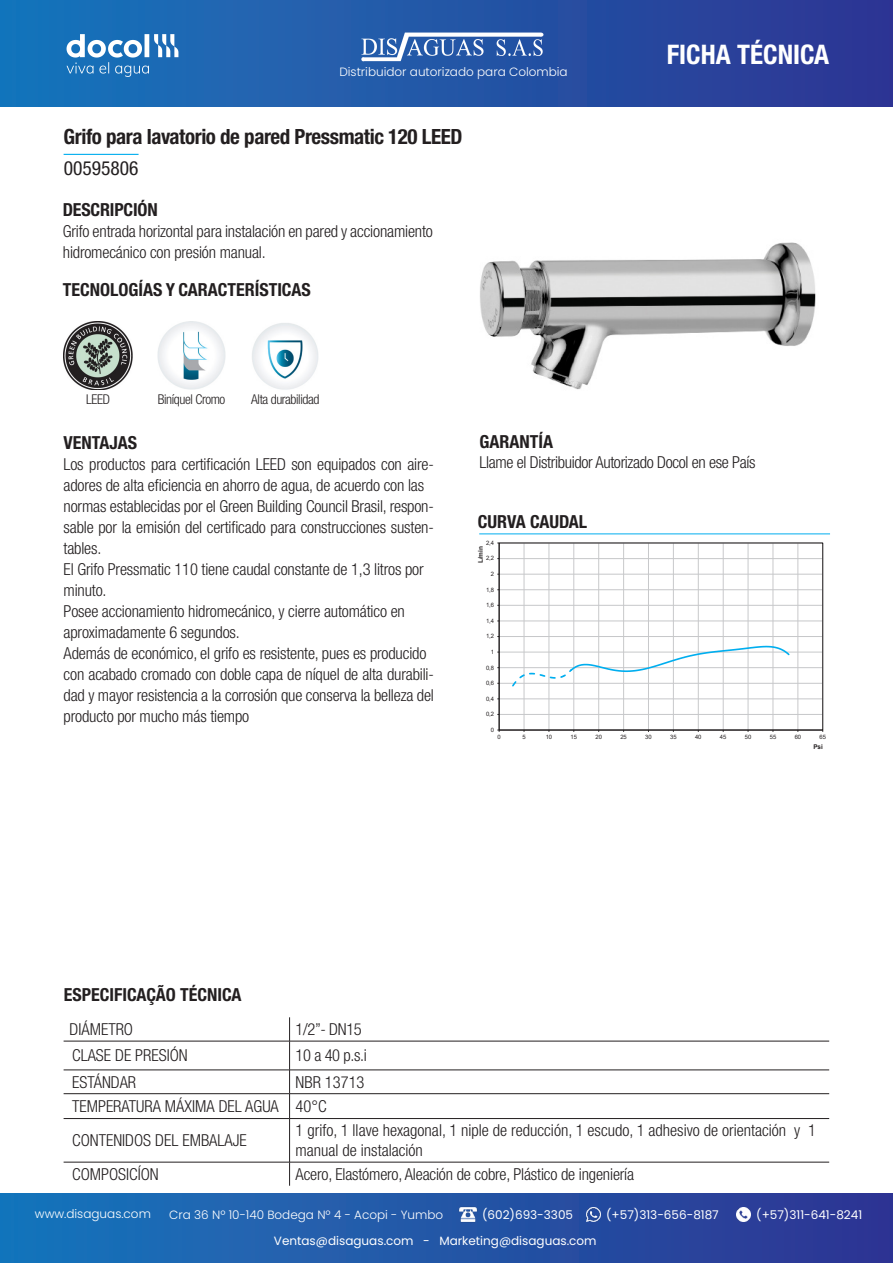
<style>
.page{position:relative;width:893px;height:1263px;background:#fff}
.page>*{position:absolute;margin:0;border:0;box-sizing:border-box;transform-origin:0 0}
.t1{font:700 condensed 27px "Helvetica Neue LT Std";color:#fff}
.t2{font:700 condensed 21px "Helvetica Neue LT Std";letter-spacing:-.02em;color:#231f20}
.t3{font:condensed 19.5px "Helvetica Neue LT Std";color:#231f20}
.t4{font:700 condensed 18px "Helvetica Neue LT Std";color:#231f20}
.t5{font:300 condensed 16.5px/21px "Helvetica Neue LT Std";letter-spacing:-.01em;color:#231f20}
.t6{font:300 condensed 13.5px "Helvetica Neue LT Std";letter-spacing:-.03em;color:#231f20}
.t7{font:300 12px "Poppins";color:#fff}
.t8{font:12px "Poppins";color:#fff}
.t9{font:12px "Poppins";color:#fff}
.t10{font:700 6.45px "Arial";color:#231f20}
.t11{font:700 6.3px "Arial";color:#231f20}
.t12{font:6px "Arial";color:#231f20}
</style>
<div class="page">
<hr style="left:64px;top:154px;width:75px;height:1px;background:#00aeef">
<hr style="left:479px;top:533px;width:351px;height:1px;background:#00aeef">
<hr style="left:499px;top:714px;width:324px;height:1px;background:#c7c8ca">
<hr style="left:499px;top:699px;width:324px;height:1px;background:#c7c8ca">
<hr style="left:499px;top:683px;width:324px;height:1px;background:#c7c8ca">
<hr style="left:499px;top:667px;width:324px;height:1px;background:#c7c8ca">
<hr style="left:499px;top:652px;width:324px;height:1px;background:#c7c8ca">
<hr style="left:499px;top:636px;width:324px;height:1px;background:#c7c8ca">
<hr style="left:499px;top:621px;width:324px;height:1px;background:#c7c8ca">
<hr style="left:499px;top:605px;width:324px;height:1px;background:#c7c8ca">
<hr style="left:499px;top:589px;width:324px;height:1px;background:#c7c8ca">
<hr style="left:499px;top:574px;width:324px;height:1px;background:#c7c8ca">
<hr style="left:499px;top:558px;width:324px;height:1px;background:#c7c8ca">
<hr style="left:524px;top:543px;width:1px;height:187px;background:#c7c8ca">
<hr style="left:549px;top:543px;width:1px;height:187px;background:#c7c8ca">
<hr style="left:573px;top:543px;width:1px;height:187px;background:#c7c8ca">
<hr style="left:598px;top:543px;width:1px;height:187px;background:#c7c8ca">
<hr style="left:623px;top:543px;width:1px;height:187px;background:#c7c8ca">
<hr style="left:648px;top:543px;width:1px;height:187px;background:#c7c8ca">
<hr style="left:673px;top:543px;width:1px;height:187px;background:#c7c8ca">
<hr style="left:698px;top:543px;width:1px;height:187px;background:#c7c8ca">
<hr style="left:723px;top:543px;width:1px;height:187px;background:#c7c8ca">
<hr style="left:748px;top:543px;width:1px;height:187px;background:#c7c8ca">
<hr style="left:773px;top:543px;width:1px;height:187px;background:#c7c8ca">
<hr style="left:798px;top:543px;width:1px;height:187px;background:#c7c8ca">
<hr style="left:499px;top:543px;width:1px;height:187px;background:#231f20">
<hr style="left:499px;top:730px;width:324px;height:1px;background:#231f20">
<svg style="left:511px;top:645px;width:280px;height:43px"></svg>
<img style="left:480px;top:242px;width:336px;height:148px">
<img style="left:157px;top:322px;width:69px;height:68px">
<img style="left:252px;top:323px;width:66px;height:67px">
<img style="left:64px;top:322px;width:68px;height:68px">
<hr style="left:64px;top:1041px;width:226px;height:1px;background:#231f20">
<hr style="left:290px;top:1041px;width:539px;height:1px;background:#231f20">
<hr style="left:64px;top:1070px;width:226px;height:1px;background:#231f20">
<hr style="left:290px;top:1070px;width:539px;height:1px;background:#231f20">
<hr style="left:64px;top:1093px;width:226px;height:1px;background:#231f20">
<hr style="left:290px;top:1093px;width:539px;height:1px;background:#231f20">
<svg style="left:289px;top:1017px;width:1px;height:101px"></svg>
<hr style="left:64px;top:1118px;width:226px;height:1px;background:#231f20">
<hr style="left:290px;top:1118px;width:539px;height:1px;background:#231f20">
<hr style="left:289px;top:1119px;width:1px;height:43px;background:#231f20">
<hr style="left:64px;top:1162px;width:226px;height:1px;background:#231f20">
<hr style="left:290px;top:1162px;width:539px;height:1px;background:#231f20">
<svg style="left:289px;top:1162px;width:1px;height:24px"></svg>
<div style="left:0;top:1px;width:893px;height:106px;background:linear-gradient(to right,#1776bc,#2e3592)"></div>
<img style="left:48px;top:16px;width:148px;height:79px">
<img style="left:352px;top:22px;width:200px;height:50px">
<div style="left:0;top:1194px;width:893px;height:69px;background:linear-gradient(to right,#1876bc,#2e3492)"></div>
<img style="left:736px;top:1207px;width:15px;height:14px">
<img style="left:586px;top:1207px;width:15px;height:14px">
<img style="left:458px;top:1204px;width:20px;height:20px">
<p class="t7" style="left:339px;top:65px;width:230px">Distribuidor autorizado para Colombia</p>
<p class="t2" style="left:64px;top:124px;width:400px">Grifo para lavatorio de pared Pressmatic 120 LEED</p>
<p class="t3" style="left:64px;top:156px;width:76px">00595806</p>
<p class="t4" style="left:63px;top:199px;width:96px">DESCRIPCIÓN</p>
<p class="t5" style="left:63px;top:221px;width:372px">Grifo entrada horizontal para instalación en pared y accionamiento hidromecánico con presión manual.</p>
<p class="t4" style="left:63px;top:278px;width:249px">TECNOLOGÍAS Y CARACTERÍSTICAS</p>
<p class="t6" style="left:86px;top:391px;width:25px">LEED</p>
<p class="t6" style="left:158px;top:391px;width:69px">Biníquel Cromo</p>
<p class="t6" style="left:251px;top:392px;width:70px">Alta durabilidad</p>
<h1 class="t1" style="left:667px;top:38px;width:164px">FICHA TÉCNICA</h1>
<p class="t4" style="left:64px;top:432px;width:75px">VENTAJAS</p>
<p class="t5" style="left:64px;top:454px;width:372px">Los productos para certificación LEED son equipados con aire&shy;adores de alta eficiencia en ahorro de agua, de acuerdo con las normas establecidas por el Green Building Council Brasil, respon&shy;sable por la emisión del certificado para construcciones susten&shy;tables.<br>El Grifo Pressmatic 110 tiene caudal constante de 1,3 litros por minuto.<br>Posee accionamiento hidromecánico, y cierre automático en aproximadamente 6 segundos.<br>Además de económico, el grifo es resistente, pues es producido con acabado cromado con doble capa de níquel de alta durabili&shy;dad y mayor resistencia a la corrosión que conserva la belleza del producto por mucho más tiempo</p>
<p class="t4" style="left:479px;top:431px;width:75px">GARANTÍA</p>
<p class="t5" style="left:479px;top:452px;width:278px">Llame el Distribuidor Autorizado Docol en ese País</p>
<p class="t4" style="left:478px;top:510px;width:111px">CURVA CAUDAL</p>
<p class="t12" style="left:486px;top:539px;width:10px">2,4</p>
<p class="t11" style="left:476px;top:563px;width:19px;rotate:-90deg">L/min</p>
<p class="t12" style="left:486px;top:554px;width:10px">2,2</p>
<p class="t12" style="left:491px;top:570px;width:5px">2</p>
<p class="t12" style="left:486px;top:585px;width:10px">1,8</p>
<p class="t12" style="left:486px;top:601px;width:10px">1,6</p>
<p class="t12" style="left:486px;top:617px;width:10px">1,4</p>
<p class="t12" style="left:486px;top:632px;width:10px">1,2</p>
<p class="t12" style="left:491px;top:648px;width:5px">1</p>
<p class="t12" style="left:486px;top:663px;width:10px">0,8</p>
<p class="t12" style="left:486px;top:679px;width:10px">0,6</p>
<p class="t12" style="left:486px;top:694px;width:10px">0,4</p>
<p class="t12" style="left:486px;top:710px;width:10px">0,2</p>
<p class="t12" style="left:491px;top:726px;width:5px">0</p>
<p class="t12" style="left:497px;top:733px;width:5px">0</p>
<p class="t12" style="left:522px;top:733px;width:5px">5</p>
<p class="t12" style="left:546px;top:733px;width:8px">10</p>
<p class="t12" style="left:571px;top:733px;width:8px">15</p>
<p class="t12" style="left:595px;top:733px;width:8px">20</p>
<p class="t12" style="left:620px;top:733px;width:8px">25</p>
<p class="t12" style="left:645px;top:733px;width:8px">30</p>
<p class="t12" style="left:670px;top:733px;width:8px">35</p>
<p class="t12" style="left:695px;top:733px;width:8px">40</p>
<p class="t12" style="left:720px;top:733px;width:8px">45</p>
<p class="t12" style="left:745px;top:733px;width:8px">50</p>
<p class="t12" style="left:770px;top:733px;width:8px">55</p>
<p class="t12" style="left:795px;top:733px;width:8px">60</p>
<p class="t12" style="left:820px;top:733px;width:8px">65</p>
<p class="t10" style="left:813px;top:742px;width:11px">Psi</p>
<p class="t4" style="left:64px;top:984px;width:179px">ESPECIFICAÇÃO TÉCNICA</p>
<p class="t5" style="left:70px;top:1019px;width:65px">DIÁMETRO</p>
<p class="t5" style="left:296px;top:1019px;width:68px">1/2”- DN15</p>
<p class="t5" style="left:72px;top:1045px;width:117px">CLASE DE PRESIÓN</p>
<p class="t5" style="left:296px;top:1045px;width:73px">10 a 40 p.s.i</p>
<p class="t5" style="left:72px;top:1071px;width:66px">ESTÁNDAR</p>
<p class="t5" style="left:72px;top:1069px;width:294px;line-height:24.3px;text-indent:223px">NBR 13713<br>TEMPERATURA MÁXIMA DEL AGUA 40°C</p>
<p class="t5" style="left:72px;top:1130px;width:176px">CONTENIDOS DEL EMBALAJE</p>
<p class="t5" style="left:296px;top:1120px;width:522px;line-height:19.8px">1 grifo, 1 llave hexagonal, 1 niple de reducción, 1 escudo, 1 adhesivo de orientación y 1 manual de instalación</p>
<p class="t5" style="left:72px;top:1163px;width:88px">COMPOSICÍON</p>
<p class="t5" style="left:296px;top:1163px;width:340px">Acero, Elastómero, Aleación de cobre, Plástico de ingeniería</p>
<p class="t7" style="left:35px;top:1206px;width:118px">www.disaguas.com</p>
<p class="t7" style="left:169px;top:1207px;width:275px">Cra 36 Nº 10-140 Bodega Nº 4 - Acopi - Yumbo</p>
<p class="t8" style="left:482px;top:1208px;width:93px">(602)693-3305</p>
<p class="t8" style="left:606px;top:1207px;width:114px">(+57)313-656-8187</p>
<p class="t8" style="left:756px;top:1207px;width:108px">(+57)311-641-8241</p>
<p class="t9" style="left:274px;top:1233px;width:324px">Ventas@disaguas.com - Marketing@disaguas.com</p>
</div>
